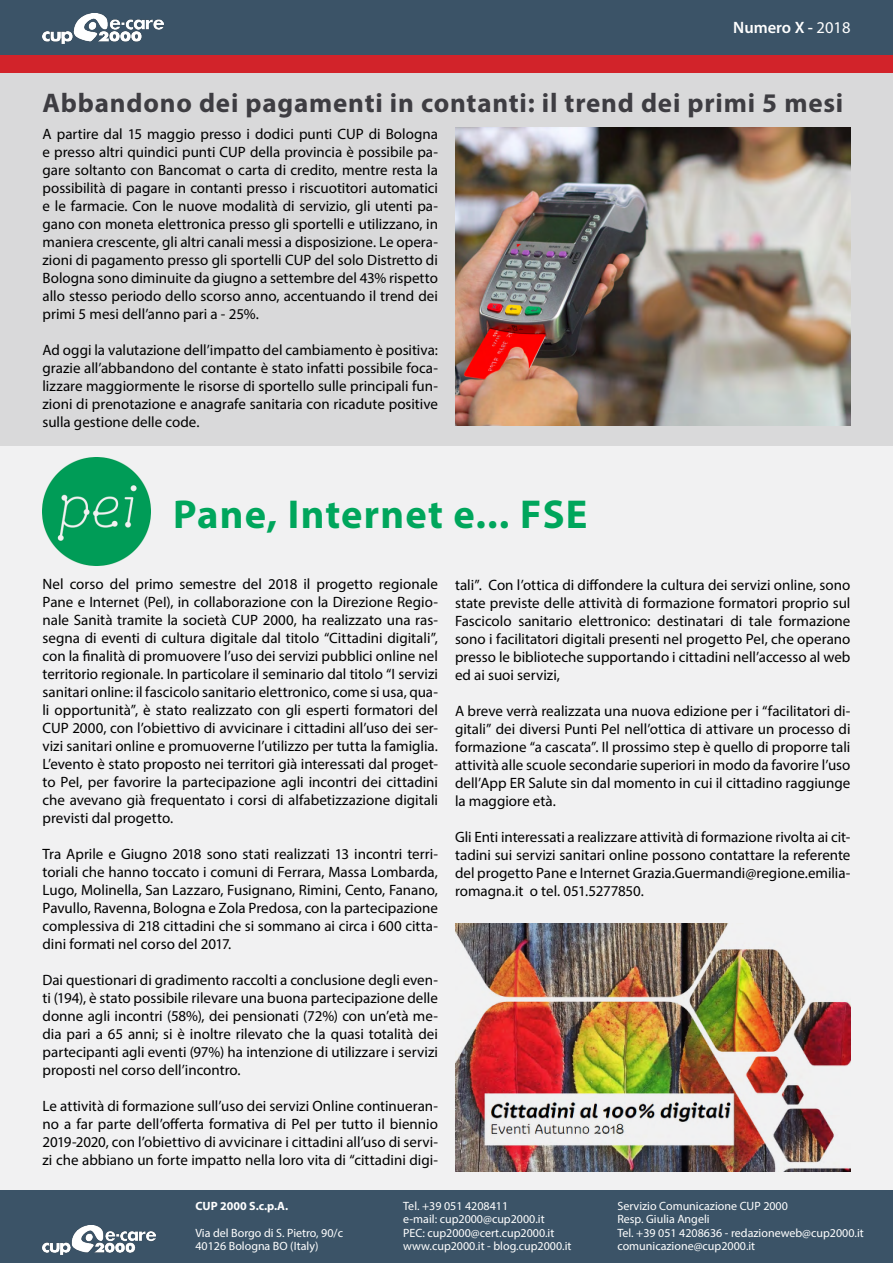
<style>
.page{position:relative;width:893px;height:1263px;background:#fff}
.page>*{position:absolute;margin:0;border:0;box-sizing:border-box;transform-origin:0 0}
.t1{font:700 40.5px "Myriad Pro";letter-spacing:.03em;color:#00a65c}
.t2{font:700 27px "Myriad Pro";letter-spacing:.03em;color:#3e3d42}
.t3{font:600 16.5px "Myriad Pro";color:#fff}
.t4{font:15px/18px "Myriad Pro";color:#000;text-align:justify}
.t5{font:12px/13.5px "Myriad Pro";color:#fff}
.t6{font:700 12px "Myriad Pro";color:#fff}
.s1{font-weight:400}
</style>
<div class="page">
<div style="left:0;top:0;width:893px;height:55px;background:#3b5367"></div>
<img style="left:43px;top:14px;width:120px;height:30px">
<div style="left:0;top:55px;width:893px;height:18px;background:#d2232a"></div>
<div style="left:0;top:1189px;width:893px;height:74px;background:#3b5367"></div>
<img style="left:43px;top:1226px;width:112px;height:28px">
<div style="left:0;top:73px;width:893px;height:1116px;background:#f1f1f2"></div>
<img style="left:455px;top:924px;width:395px;height:247px">
<img style="left:43px;top:457px;width:108px;height:108px">
<div style="left:0;top:73px;width:893px;height:372px;background:#d9d9da"></div>
<img style="left:455px;top:128px;width:395px;height:298px">
<p class="t3" style="left:733px;top:17px;width:119px">Numero X - <span class="s1">2018</span></p>
<h2 class="t2" style="left:43px;top:85px;width:802px">Abbandono dei pagamenti in contanti: il trend dei primi 5 mesi</h2>
<p class="t4" style="left:43px;top:124px;width:397px">A partire dal 15 maggio presso i dodici punti CUP di Bologna e presso altri quindici punti CUP della provincia è possibile pa&shy;gare soltanto con Bancomat o carta di credito, mentre resta la possibilità di pagare in contanti presso i riscuotitori automatici e le farmacie. Con le nuove modalità di servizio, gli utenti pa&shy;gano con moneta elettronica presso gli sportelli e utilizzano, in maniera crescente, gli altri canali messi a disposizione. Le opera&shy;zioni di pagamento presso gli sportelli CUP del solo Distretto di Bologna sono diminuite da giugno a settembre del 43% rispetto allo stesso periodo dello scorso anno, accentuando il trend dei primi 5 mesi dell’anno pari a - 25%.</p>
<p class="t4" style="left:43px;top:340px;width:397px">Ad oggi la valutazione dell’impatto del cambiamento è positiva: grazie all’abbandono del contante è stato infatti possibile foca&shy;lizzare maggiormente le risorse di sportello sulle principali fun&shy;zioni di prenotazione e anagrafe sanitaria con ricadute positive sulla gestione delle code.</p>
<h1 class="t1" style="left:173px;top:488px;width:416px">Pane, Internet e... FSE</h1>
<p class="t4" style="left:43px;top:575px;width:397px">Nel corso del primo semestre del 2018 il progetto regionale Pane e Internet (PeI), in collaborazione con la Direzione Regio&shy;nale Sanità tramite la società CUP 2000, ha realizzato una ras&shy;segna di eventi di cultura digitale dal titolo “Cittadini digitali”, con la finalità di promuovere l’uso dei servizi pubblici online nel territorio regionale. In particolare il seminario dal titolo “I servizi sanitari online: il fascicolo sanitario elettronico, come si usa, qua&shy;li opportunità”, è stato realizzato con gli esperti formatori del CUP 2000, con l’obiettivo di avvicinare i cittadini all’uso dei ser&shy;vizi sanitari online e promuoverne l’utilizzo per tutta la famiglia.<br>L’evento è stato proposto nei territori già interessati dal proget&shy;to PeI, per favorire la partecipazione agli incontri dei cittadini che avevano già frequentato i corsi di alfabetizzazione digitali previsti dal progetto.</p>
<p class="t4" style="left:43px;top:845px;width:397px">Tra Aprile e Giugno 2018 sono stati realizzati 13 incontri terri&shy;toriali che hanno toccato i comuni di Ferrara, Massa Lombarda, Lugo, Molinella, San Lazzaro, Fusignano, Rimini, Cento, Fanano, Pavullo, Ravenna, Bologna e Zola Predosa, con la partecipazione complessiva di 218 cittadini che si sommano ai circa i 600 citta&shy;dini formati nel corso del 2017.</p>
<p class="t4" style="left:43px;top:971px;width:397px">Dai questionari di gradimento raccolti a conclusione degli even&shy;ti (194), è stato possibile rilevare una buona partecipazione delle donne agli incontri (58%), dei pensionati (72%) con un’età me&shy;dia pari a 65 anni; si è inoltre rilevato che la quasi totalità dei partecipanti agli eventi (97%) ha intenzione di utilizzare i servizi proposti nel corso dell’incontro.</p>
<p class="t4" style="left:43px;top:1097px;width:397px">Le attività di formazione sull’uso dei servizi Online continueran&shy;no a far parte dell’offerta formativa di PeI per tutto il biennio 2019-2020, con l’obiettivo di avvicinare i cittadini all’uso di servi&shy;zi che abbiano un forte impatto nella loro vita di “cittadini digi-</p>
<p class="t4" style="left:455px;top:575px;width:397px">tali”. Con l’ottica di diffondere la cultura dei servizi online, sono state previste delle attività di formazione formatori proprio sul Fascicolo sanitario elettronico: destinatari di tale formazione sono i facilitatori digitali presenti nel progetto PeI, che operano presso le biblioteche supportando i cittadini nell’accesso al web ed ai suoi servizi,</p>
<p class="t4" style="left:455px;top:701px;width:397px">A breve verrà realizzata una nuova edizione per i “facilitatori di&shy;gitali” dei diversi Punti PeI nell’ottica di attivare un processo di formazione “a cascata”. Il prossimo step è quello di proporre tali attività alle scuole secondarie superiori in modo da favorire l’uso dell’App ER Salute sin dal momento in cui il cittadino raggiunge la maggiore età.</p>
<p class="t4" style="left:455px;top:827px;width:397px">Gli Enti interessati a realizzare attività di formazione rivolta ai cit&shy;tadini sui servizi sanitari online possono contattare la referente del progetto Pane e Internet Grazia.Guermandi@regione.emilia&shy;romagna.it o tel. 051.5277850.</p>
<p class="t6" style="left:195px;top:1198px;width:94px">CUP 2000 S.c.p.A.</p>
<p class="t5" style="left:195px;top:1226px;width:149px">Via del Borgo di S. Pietro, 90/c<br>40126 Bologna BO (Italy)</p>
<p class="t5" style="left:403px;top:1199px;width:170px">Tel. +39 051 4208411<br>e-mail: cup2000@cup2000.it<br>PEC: cup2000@cert.cup2000.it www.cup2000.it - blog.cup2000.it</p>
<p class="t5" style="left:617px;top:1199px;width:248px">Servizio Comunicazione CUP 2000<br>Resp. Giulia Angeli<br>Tel. +39 051 4208636 - redazioneweb@cup2000.it comunicazione@cup2000.it</p>
</div>
